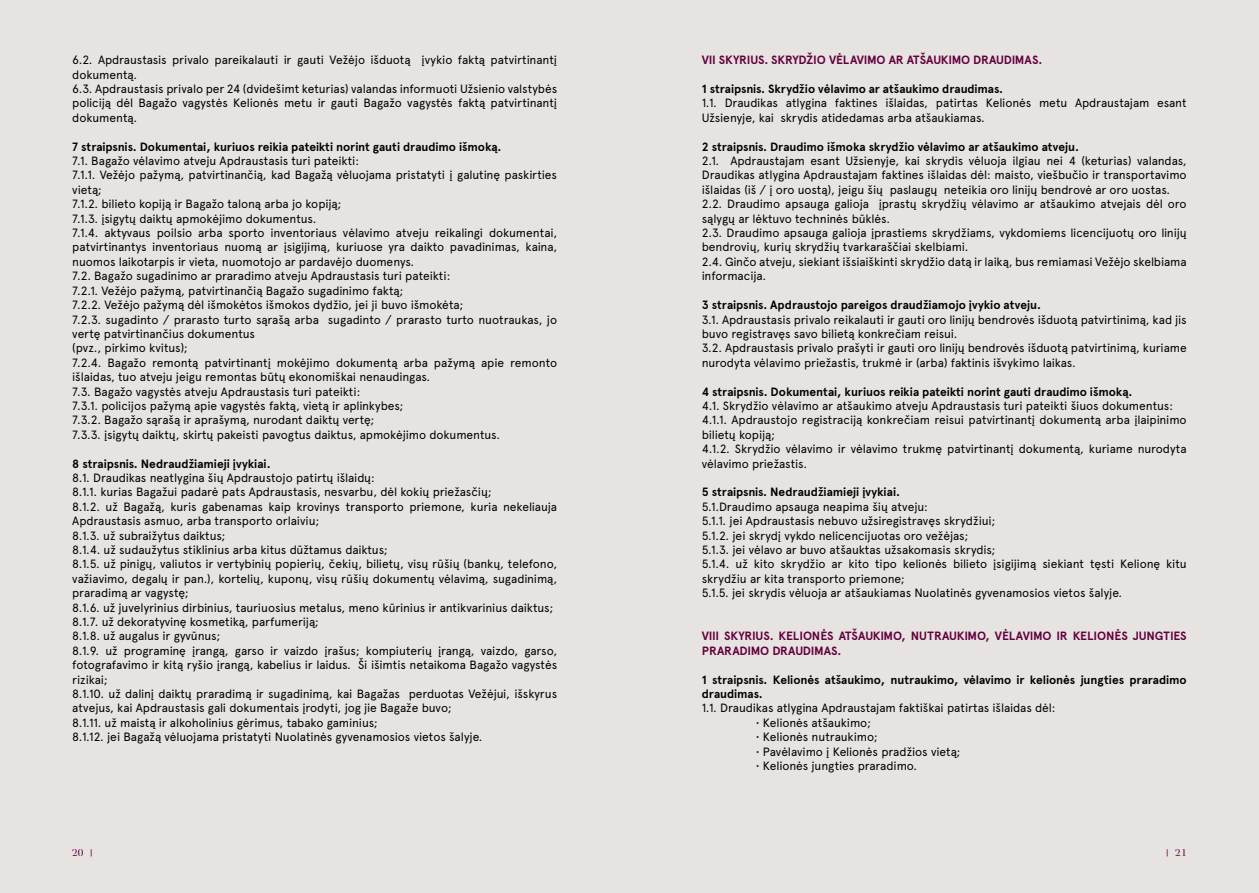
<style>
.page{position:relative;width:1259px;height:893px;background:#e7e3e1}
.page>*{position:absolute;margin:0;border:0;box-sizing:border-box;transform-origin:0 0}
.t1{font:12px/14.4px "Apercu Pro";letter-spacing:-.01em;color:#000}
.t2{font:700 12px/14.4px "Apercu Pro";letter-spacing:-.005em;color:#000}
.t3{font:700 12px/14.4px "Apercu Pro";letter-spacing:-.015em;color:#63003d}
.t4{font:9px "Bery Roman";color:#63003d}
.s1{font-family:"Apercu Pro"}
</style>
<div class="page">
<p class="t1" style="left:72px;top:52px;width:486px">6.2. Apdraustasis privalo pareikalauti ir gauti Vežėjo išduotą įvykio faktą patvirtinantį dokumentą.<br>6.3. Apdraustasis privalo per 24 (dvidešimt keturias) valandas informuoti Užsienio valstybės policiją dėl Bagažo vagystės Kelionės metu ir gauti Bagažo vagystės faktą patvirtinantį dokumentą.</p>
<p class="t2" style="left:72px;top:138px;width:431px">7 straipsnis. Dokumentai, kuriuos reikia pateikti norint gauti draudimo išmoką.</p>
<p class="t1" style="left:72px;top:153px;width:486px">7.1. Bagažo vėlavimo atveju Apdraustasis turi pateikti:<br>7.1.1. Vežėjo pažymą, patvirtinančią, kad Bagažą vėluojama pristatyti į galutinę paskirties vietą;<br>7.1.2. bilieto kopiją ir Bagažo taloną arba jo kopiją;<br>7.1.3. įsigytų daiktų apmokėjimo dokumentus.<br>7.1.4. aktyvaus poilsio arba sporto inventoriaus vėlavimo atveju reikalingi dokumentai, patvirtinantys inventoriaus nuomą ar įsigijimą, kuriuose yra daikto pavadinimas, kaina, nuomos laikotarpis ir vieta, nuomotojo ar pardavėjo duomenys.<br>7.2. Bagažo sugadinimo ar praradimo atveju Apdraustasis turi pateikti:<br>7.2.1. Vežėjo pažymą, patvirtinančią Bagažo sugadinimo faktą;<br>7.2.2. Vežėjo pažymą dėl išmokėtos išmokos dydžio, jei ji buvo išmokėta;<br>7.2.3. sugadinto / prarasto turto sąrašą arba sugadinto / prarasto turto nuotraukas, jo vertę patvirtinančius dokumentus<br>(pvz., pirkimo kvitus);<br>7.2.4. Bagažo remontą patvirtinantį mokėjimo dokumentą arba pažymą apie remonto išlaidas, tuo atveju jeigu remontas būtų ekonomiškai nenaudingas.<br>7.3. Bagažo vagystės atveju Apdraustasis turi pateikti:<br>7.3.1. policijos pažymą apie vagystės faktą, vietą ir aplinkybes;<br>7.3.2. Bagažo sąrašą ir aprašymą, nurodant daiktų vertę;<br>7.3.3. įsigytų daiktų, skirtų pakeisti pavogtus daiktus, apmokėjimo dokumentus.</p>
<p class="t2" style="left:72px;top:455px;width:200px">8 straipsnis. Nedraudžiamieji įvykiai.</p>
<p class="t1" style="left:72px;top:469px;width:486px">8.1. Draudikas neatlygina šių Apdraustojo patirtų išlaidų:<br>8.1.1. kurias Bagažui padarė pats Apdraustasis, nesvarbu, dėl kokių priežasčių;<br>8.1.2. už Bagažą, kuris gabenamas kaip krovinys transporto priemone, kuria nekeliauja Apdraustasis asmuo, arba transporto orlaiviu;<br>8.1.3. už subraižytus daiktus;<br>8.1.4. už sudaužytus stiklinius arba kitus dūžtamus daiktus;<br>8.1.5. už pinigų, valiutos ir vertybinių popierių, čekių, bilietų, visų rūšių (bankų, telefono, važiavimo, degalų ir pan.), kortelių, kuponų, visų rūšių dokumentų vėlavimą, sugadinimą, praradimą ar vagystę;<br>8.1.6. už juvelyrinius dirbinius, tauriuosius metalus, meno kūrinius ir antikvarinius daiktus; 8.1.7. už dekoratyvinę kosmetiką, parfumeriją;<br>8.1.8. už augalus ir gyvūnus;<br>8.1.9. už programinę įrangą, garso ir vaizdo įrašus; kompiuterių įrangą, vaizdo, garso, fotografavimo ir kitą ryšio įrangą, kabelius ir laidus. Ši išimtis netaikoma Bagažo vagystės rizikai;<br>8.1.10. už dalinį daiktų praradimą ir sugadinimą, kai Bagažas perduotas Vežėjui, išskyrus atvejus, kai Apdraustasis gali dokumentais įrodyti, jog jie Bagaže buvo;<br>8.1.11. už maistą ir alkoholinius gėrimus, tabako gaminius;<br>8.1.12. jei Bagažą vėluojama pristatyti Nuolatinės gyvenamosios vietos šalyje.</p>
<p class="t3" style="left:702px;top:52px;width:342px">VII SKYRIUS. SKRYDŽIO VĖLAVIMO AR ATŠAUKIMO DRAUDIMAS.</p>
<p class="t2" style="left:702px;top:81px;width:303px">1 straipsnis. Skrydžio vėlavimo ar atšaukimo draudimas.</p>
<p class="t1" style="left:702px;top:95px;width:486px">1.1. Draudikas atlygina faktines išlaidas, patirtas Kelionės metu Apdraustajam esant<br>Užsienyje, kai skrydis atidedamas arba atšaukiamas.</p>
<p class="t2" style="left:702px;top:138px;width:379px">2 straipsnis. Draudimo išmoka skrydžio vėlavimo ar atšaukimo atveju.</p>
<p class="t1" style="left:702px;top:153px;width:486px">2.1. Apdraustajam esant Užsienyje, kai skrydis vėluoja ilgiau nei 4 (keturias) valandas, Draudikas atlygina Apdraustajam faktines išlaidas dėl: maisto, viešbučio ir transportavimo išlaidas (iš / į oro uostą), jeigu šių paslaugų neteikia oro linijų bendrovė ar oro uostas.<br>2.2. Draudimo apsauga galioja įprastų skrydžių vėlavimo ar atšaukimo atvejais dėl oro sąlygų ar lėktuvo techninės būklės.<br>2.3. Draudimo apsauga galioja įprastiems skrydžiams, vykdomiems licencijuotų oro linijų bendrovių, kurių skrydžių tvarkaraščiai skelbiami.<br>2.4. Ginčo atveju, siekiant išsiaiškinti skrydžio datą ir laiką, bus remiamasi Vežėjo skelbiama informacija.</p>
<p class="t2" style="left:702px;top:297px;width:341px">3 straipsnis. Apdraustojo pareigos draudžiamojo įvykio atveju.</p>
<p class="t1" style="left:702px;top:311px;width:486px">3.1. Apdraustasis privalo reikalauti ir gauti oro linijų bendrovės išduotą patvirtinimą, kad jis buvo registravęs savo bilietą konkrečiam reisui.<br>3.2. Apdraustasis privalo prašyti ir gauti oro linijų bendrovės išduotą patvirtinimą, kuriame nurodyta vėlavimo priežastis, trukmė ir (arba) faktinis išvykimo laikas.</p>
<p class="t2" style="left:702px;top:383px;width:432px">4 straipsnis. Dokumentai, kuriuos reikia pateikti norint gauti draudimo išmoką.</p>
<p class="t1" style="left:702px;top:397px;width:486px">4.1. Skrydžio vėlavimo ar atšaukimo atveju Apdraustasis turi pateikti šiuos dokumentus:<br>4.1.1. Apdraustojo registraciją konkrečiam reisui patvirtinantį dokumentą arba įlaipinimo bilietų kopiją;<br>4.1.2. Skrydžio vėlavimo ir vėlavimo trukmę patvirtinantį dokumentą, kuriame nurodyta vėlavimo priežastis.</p>
<p class="t2" style="left:702px;top:484px;width:200px">5 straipsnis. Nedraudžiamieji įvykiai.</p>
<p class="t1" style="left:702px;top:498px;width:486px">5.1.Draudimo apsauga neapima šių atveju:<br>5.1.1. jei Apdraustasis nebuvo užsiregistravęs skrydžiui;<br>5.1.2. jei skrydį vykdo nelicencijuotas oro vežėjas;<br>5.1.3. jei vėlavo ar buvo atšauktas užsakomasis skrydis;<br>5.1.4. už kito skrydžio ar kito tipo kelionės bilieto įsigijimą siekiant tęsti Kelionę kitu skrydžiu ar kita transporto priemone;<br>5.1.5. jei skrydis vėluoja ar atšaukiamas Nuolatinės gyvenamosios vietos šalyje.</p>
<p class="t3" style="left:702px;top:628px;width:486px">VIII SKYRIUS. KELIONĖS ATŠAUKIMO, NUTRAUKIMO, VĖLAVIMO IR KELIONĖS JUNGTIES<br>PRARADIMO DRAUDIMAS.</p>
<p class="t2" style="left:702px;top:671px;width:486px">1 straipsnis. Kelionės atšaukimo, nutraukimo, vėlavimo ir kelionės jungties praradimo draudimas.</p>
<p class="t1" style="left:702px;top:700px;width:355px">1.1. Draudikas atlygina Apdraustajam faktiškai patirtas išlaidas dėl:</p>
<p class="t1" style="left:756px;top:714px;width:117px">• Kelionės atšaukimo;</p>
<p class="t1" style="left:756px;top:729px;width:123px">• Kelionės nutraukimo;</p>
<p class="t1" style="left:756px;top:743px;width:206px">• Pavėlavimo į Kelionės pradžios vietą;</p>
<p class="t1" style="left:756px;top:757px;width:163px">• Kelionės jungties praradimo.</p>
<p class="t4" style="left:72px;top:847px;width:22px">20 <span class="s1">|</span></p>
<p class="t4" style="left:1166px;top:847px;width:22px"><span class="s1">|</span> 21</p>
</div>
